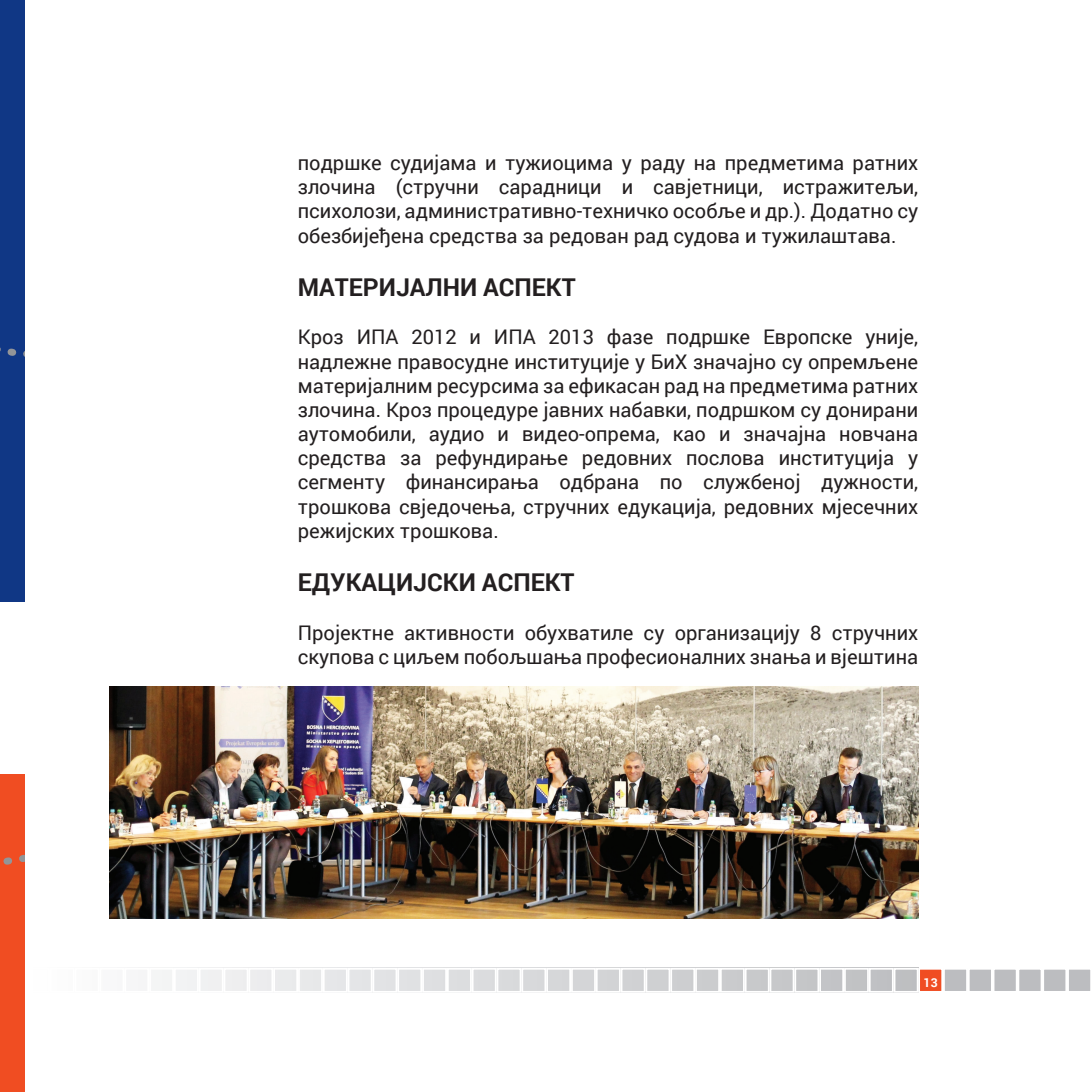
<style>
.page{position:relative;width:1092px;height:1092px;background:#fff}
.page>*{position:absolute;margin:0;border:0;box-sizing:border-box;transform-origin:0 0}
.t1{font:700 24.5px "Roboto";color:#231f20}
.t2{font:20.12px/24.2px "Roboto";color:#231f20;text-align:justify}
.t3{font:700 12.25px "Roboto";color:#fff}
</style>
<div class="page">
<svg style="left:152px;top:970px;width:763px;height:19px;background:#d7d8da"></svg>
<div style="left:149px;top:967px;width:25px;height:25px;border:2px solid #fff"></div>
<div style="left:174px;top:967px;width:25px;height:25px;border:2px solid #fff"></div>
<div style="left:199px;top:967px;width:24px;height:25px;border:2px solid #fff"></div>
<div style="left:223px;top:967px;width:25px;height:25px;border:2px solid #fff"></div>
<div style="left:248px;top:967px;width:25px;height:25px;border:2px solid #fff"></div>
<div style="left:273px;top:967px;width:25px;height:25px;border:2px solid #fff"></div>
<div style="left:298px;top:967px;width:25px;height:25px;border:2px solid #fff"></div>
<div style="left:323px;top:967px;width:24px;height:25px;border:2px solid #fff"></div>
<div style="left:347px;top:967px;width:25px;height:25px;border:2px solid #fff"></div>
<div style="left:372px;top:967px;width:25px;height:25px;border:2px solid #fff"></div>
<div style="left:397px;top:967px;width:25px;height:25px;border:2px solid #fff"></div>
<div style="left:422px;top:967px;width:25px;height:25px;border:2px solid #fff"></div>
<div style="left:447px;top:967px;width:25px;height:25px;border:2px solid #fff"></div>
<div style="left:472px;top:967px;width:24px;height:25px;border:2px solid #fff"></div>
<div style="left:496px;top:967px;width:25px;height:25px;border:2px solid #fff"></div>
<div style="left:521px;top:967px;width:25px;height:25px;border:2px solid #fff"></div>
<div style="left:546px;top:967px;width:25px;height:25px;border:2px solid #fff"></div>
<div style="left:571px;top:967px;width:25px;height:25px;border:2px solid #fff"></div>
<div style="left:596px;top:967px;width:24px;height:25px;border:2px solid #fff"></div>
<div style="left:620px;top:967px;width:25px;height:25px;border:2px solid #fff"></div>
<div style="left:645px;top:967px;width:25px;height:25px;border:2px solid #fff"></div>
<div style="left:670px;top:967px;width:25px;height:25px;border:2px solid #fff"></div>
<div style="left:695px;top:967px;width:25px;height:25px;border:2px solid #fff"></div>
<div style="left:720px;top:967px;width:24px;height:25px;border:2px solid #fff"></div>
<div style="left:744px;top:967px;width:25px;height:25px;border:2px solid #fff"></div>
<div style="left:769px;top:967px;width:25px;height:25px;border:2px solid #fff"></div>
<div style="left:794px;top:967px;width:25px;height:25px;border:2px solid #fff"></div>
<div style="left:819px;top:967px;width:25px;height:25px;border:2px solid #fff"></div>
<div style="left:844px;top:967px;width:24px;height:25px;border:2px solid #fff"></div>
<div style="left:868px;top:967px;width:25px;height:25px;border:2px solid #fff"></div>
<div style="left:893px;top:967px;width:25px;height:25px;border:2px solid #fff"></div>
<div style="left:918px;top:967px;width:25px;height:25px;background:#f04d22;border:2px solid #fff"></div>
<div style="left:943px;top:967px;width:24px;height:25px;background:#bcbdc0;border:2px solid #fff"></div>
<div style="left:967px;top:967px;width:25px;height:25px;background:#bcbdc0;border:2px solid #fff"></div>
<div style="left:992px;top:967px;width:25px;height:25px;background:#bcbdc0;border:2px solid #fff"></div>
<div style="left:1017px;top:967px;width:25px;height:25px;background:#bcbdc0;border:2px solid #fff"></div>
<div style="left:1042px;top:967px;width:25px;height:25px;background:#bcbdc0;border:2px solid #fff"></div>
<div style="left:1067px;top:967px;width:24px;height:25px;background:#bcbdc0;border:2px solid #fff"></div>
<img style="left:109px;top:686px;width:809px;height:232px">
<div style="left:0;top:774px;width:25px;height:317px;background:#f04d22"></div>
<div style="left:0;top:0;width:25px;height:601px;background:#103785"></div>
<svg style="left:0;top:347px;width:25px;height:10px"></svg>
<svg style="left:3px;top:855px;width:22px;height:10px"></svg>
<p class="t2" style="left:298px;top:150px;width:622px">подршке судијама и тужиоцима у раду на предметима ратних злочина (стручни сарадници и савјетници, истражитељи, психолози, административно-техничко особље и др.). Додатно су обезбијеђена средства за редован рад судова и тужилаштава.</p>
<p class="t1" style="left:298px;top:270px;width:39px">Материјални</p>
<p class="t1" style="left:483px;top:270px;width:17px">аспект</p>
<p class="t2" style="left:298px;top:324px;width:622px">Кроз ИПА 2012 и ИПА 2013 фазе подршке Европске уније, надлежне правосудне институције у БиХ значајно су опремљене материјалним ресурсима за ефикасан рад на предметима ратних злочина. Кроз процедуре јавних набавки, подршком су донирани аутомобили, аудио и видео-опрема, као и значајна новчана средства за рефундирање редовних послова институција у сегменту финансирања одбрана по службеној дужности, трошкова свједочења, стручних едукација, редовних мјесечних режијских трошкова.</p>
<p class="t1" style="left:298px;top:565px;width:32px">Едукацијски</p>
<p class="t1" style="left:482px;top:565px;width:17px">аспект</p>
<p class="t2" style="left:298px;top:619px;width:622px">Пројектне активности обухватиле су организацију 8 стручних скупова с циљем побољшања професионалних знања и вјештина</p>
<p class="t3" style="left:923px;top:973px;width:16px">13</p>
</div>
